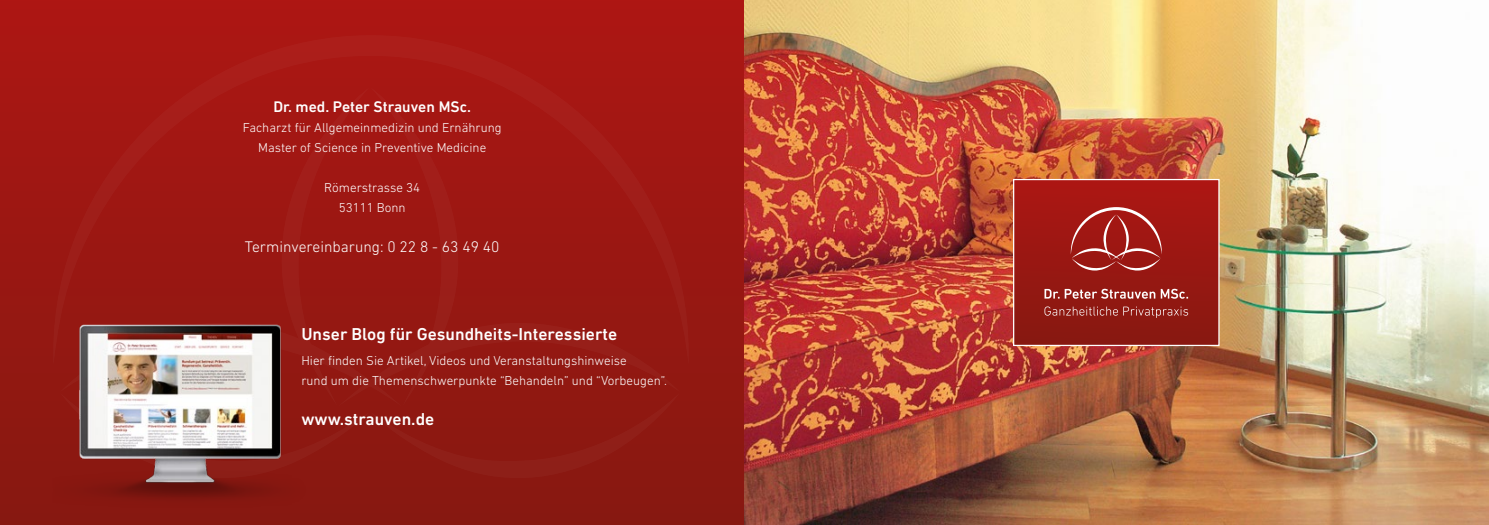
<style>
.page{position:relative;width:1489px;height:525px;background:#fff}
.page>*{position:absolute;margin:0;border:0;box-sizing:border-box;transform-origin:0 0}
.t1{font:500 17.5px "DIN Next LT Pro";color:#fff}
.t2{font:300 15.62px "DIN Next LT Pro";color:#fff}
.t3{font:500 15.62px "DIN Next LT Pro";color:#fff}
.t4{font:300 13.12px/20px "DIN Next LT Pro";color:#fff;text-align:center}
</style>
<div class="page">
<div style="left:0;top:0;width:744px;height:524px;background:linear-gradient(to bottom,#ad1613,#871811)"></div>
<div style="left:53px;top:35px;width:635px;height:330px;background:#a91713"></div>
<svg style="left:60px;top:87px;width:620px;height:391px;background:#9a1813"></svg>
<img style="left:744px;top:0;width:744px;height:524px">
<svg style="left:1014px;top:181px;width:203px;height:163px;background:#9a1813"></svg>
<div style="left:1012px;top:179px;width:207px;height:167px;border:1px solid #fff"></div>
<svg style="left:1044px;top:288px;width:143px;height:10px"></svg>
<svg style="left:1044px;top:306px;width:73px;height:9px"></svg>
<svg style="left:1123px;top:306px;width:65px;height:12px"></svg>
<svg style="left:1070px;top:207px;width:91px;height:63px;background:#ac3733"></svg>
<img style="left:11px;top:262px;width:370px;height:251px">
<p class="t3" style="left:273px;top:97px;width:199px">Dr. med. Peter Strauven MSc.</p>
<p class="t4" style="left:243px;top:117px;width:260px">Facharzt für Allgemeinmedizin und Ernährung<br>Master of Science in Preventive Medicine</p>
<p class="t4" style="left:324px;top:177px;width:97px">Römerstrasse 34<br>53111 Bonn</p>
<p class="t2" style="left:245px;top:238px;width:256px">Terminvereinbarung: 0 22 8 - 63 49 40</p>
<h1 class="t1" style="left:301px;top:324px;width:317px">Unser Blog für Gesundheits-Interessierte</h1>
<p class="t4" style="left:301px;top:350px;width:367px;text-align:left">Hier finden Sie Artikel, Videos und Veranstaltungshinweise<br>rund um die Themenschwerpunkte “Behandeln” und “Vorbeugen”.</p>
<h1 class="t1" style="left:301px;top:409px;width:134px">www.strauven.de</h1>
</div>
